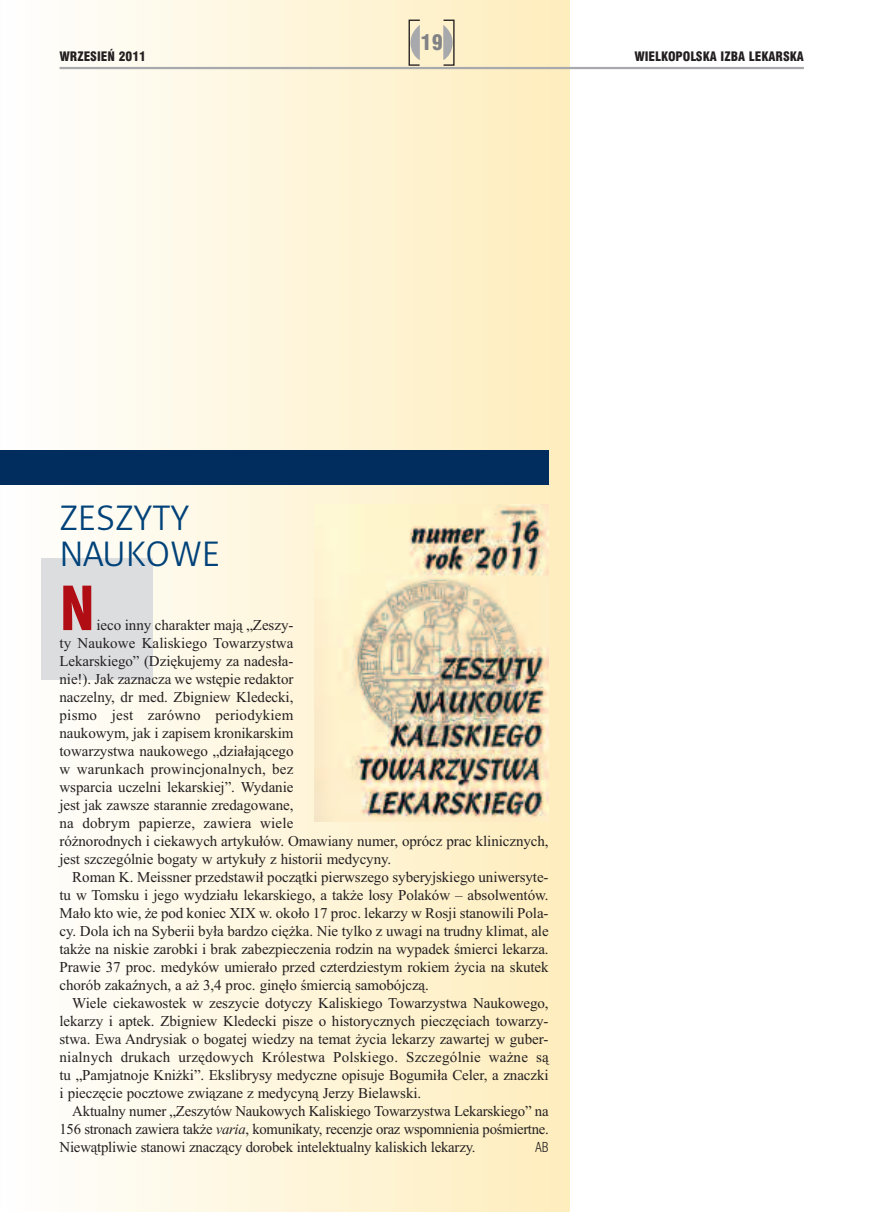
<style>
.page{position:relative;width:872px;height:1212px;background:#fff}
.page>*{position:absolute;margin:0;border:0;box-sizing:border-box;transform-origin:0 0}
.t1{font:900 condensed 66px "Myriad Pro";color:#b00d15}
.t2{font:36px/36px "Naomi Sans EFNTT Light";color:#004279}
.t3{font:21px "Swis 721 Blk Cn EU";color:#808285}
.t4{font:15px/18px "Times New Roman";letter-spacing:-.005em;color:#231f20;text-align:justify}
.t5{font:13.5px "Swis 721 Lt Cn EU";color:#231f20}
.t6{font:12.75px "Swis 721 Blk Cn EU";color:#231f20}
.s1{font-style:italic}
</style>
<div class="page">
<div style="left:0;top:0;width:570px;height:1212px;background:linear-gradient(to right,#fefefe,#fdedbc)"></div>
<div style="left:42px;top:558px;width:111px;height:122px;background:#dcdddf"></div>
<svg style="left:408px;top:20px;width:46px;height:46px;background:#dcd3ba"></svg>
<hr style="left:60px;top:67px;width:744px;height:2px;background:#a8a9ad">
<div style="left:0;top:450px;width:549px;height:34px;background:#002d5e"></div>
<img style="left:315px;top:504px;width:234px;height:317px">
<h3 class="t3" style="left:420px;top:30px;width:24px">19</h3>
<p class="t6" style="left:60px;top:48px;width:88px">WRZESIEŃ 2011</p>
<p class="t6" style="left:634px;top:48px;width:171px">WIELKOPOLSKA IZBA LEKARSKA</p>
<h2 class="t2" style="left:60px;top:499px;width:162px">ZESZYTY<br>NAUKOWE</h2>
<h1 class="t1" style="left:60px;top:585px;width:37px">N</h1>
<p class="t4" style="left:60px;top:616px;width:490px;text-align:left;text-indent:37px">ieco inny charakter mają „Zeszy-<br>ty Naukowe Kaliskiego Towarzystwa<br>Lekarskiego” (Dziękujemy za nadesła-<br>nie!). Jak zaznacza we wstępie redaktor<br>naczelny, dr med. Zbigniew Kledecki,<br>pismo jest zarówno periodykiem<br>naukowym, jak i zapisem kronikarskim<br>towarzystwa naukowego „działającego<br>w warunkach prowincjonalnych, bez<br>wsparcia uczelni lekarskiej”. Wydanie<br>jest jak zawsze starannie zredagowane,<br>na dobrym papierze, zawiera wiele<br>różnorodnych i ciekawych artykułów. Omawiany numer, oprócz prac klinicznych, jest szczególnie bogaty w artykuły z historii medycyny.</p>
<p class="t4" style="left:60px;top:868px;width:490px;text-indent:13px">Roman K. Meissner przedstawił początki pierwszego syberyjskiego uniwersyte&shy;tu w Tomsku i jego wydziału lekarskiego, a także losy Polaków – absolwentów.<br>Mało kto wie, że pod koniec XIX w. około 17 proc. lekarzy w Rosji stanowili Pola&shy;cy. Dola ich na Syberii była bardzo ciężka. Nie tylko z uwagi na trudny klimat, ale także na niskie zarobki i brak zabezpieczenia rodzin na wypadek śmierci lekarza.<br>Prawie 37 proc. medyków umierało przed czterdziestym rokiem życia na skutek chorób zakaźnych, a aż 3,4 proc. ginęło śmiercią samobójczą.</p>
<p class="t4" style="left:60px;top:994px;width:490px;text-indent:13px">Wiele ciekawostek w zeszycie dotyczy Kaliskiego Towarzystwa Naukowego, lekarzy i aptek. Zbigniew Kledecki pisze o historycznych pieczęciach towarzy&shy;stwa. Ewa Andrysiak o bogatej wiedzy na temat życia lekarzy zawartej w guber&shy;nialnych drukach urzędowych Królestwa Polskiego. Szczególnie ważne są tu „Pamjatnoje Kniżki”. Ekslibrysy medyczne opisuje Bogumiła Celer, a znaczki i pieczęcie pocztowe związane z medycyną Jerzy Bielawski.</p>
<p class="t4" style="left:60px;top:1102px;width:490px;text-indent:13px">Aktualny numer „Zeszytów Naukowych Kaliskiego Towarzystwa Lekarskiego” na 156 stronach zawiera także <span class="s1">varia</span>, komunikaty, recenzje oraz wspomnienia pośmiertne.<br>Niewątpliwie stanowi znaczący dorobek intelektualny kaliskich lekarzy.</p>
<p class="t5" style="left:535px;top:1139px;width:15px">AB</p>
</div>
